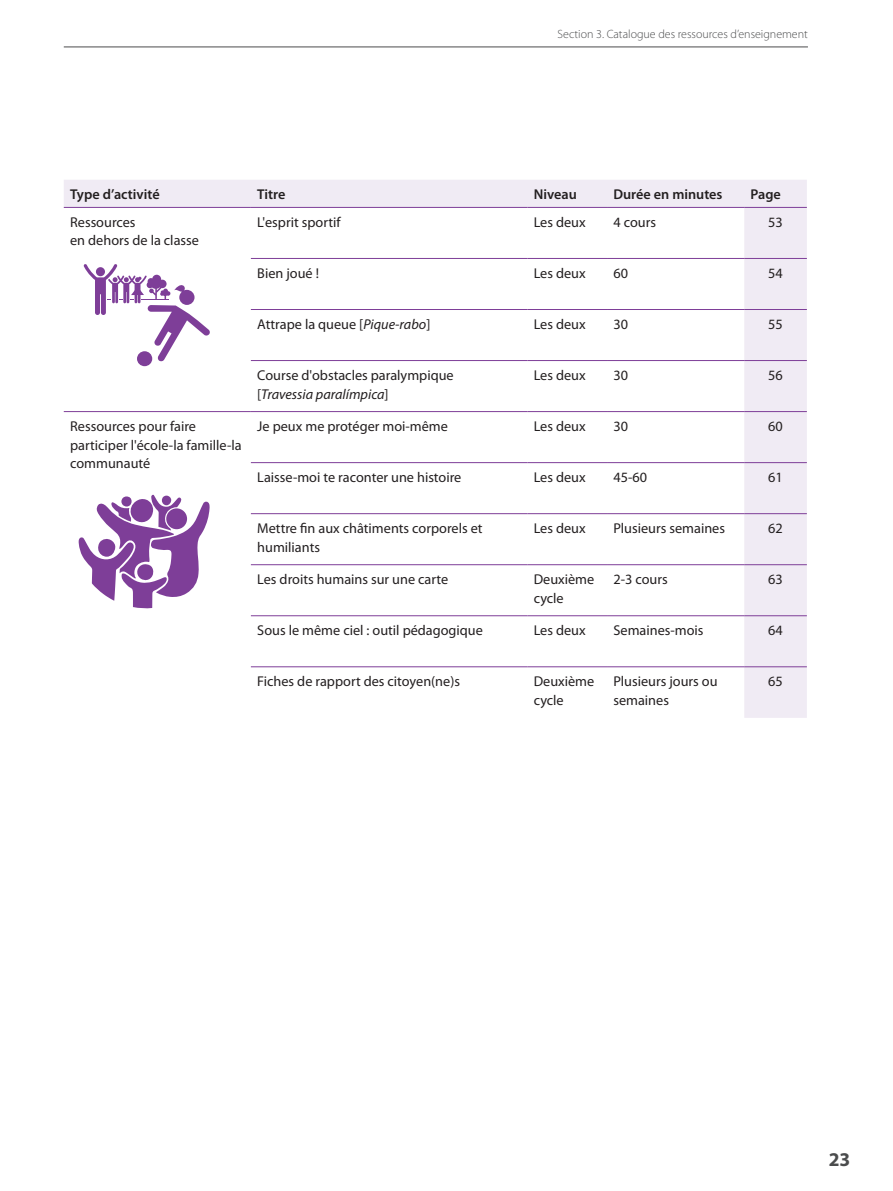
<style>
.page{position:relative;width:893px;height:1191px;background:#fff}
.page>*{position:absolute;margin:0;border:0;box-sizing:border-box;transform-origin:0 0}
.t1{font:700 19.5px "Myriad Pro";color:#4b4c4d}
.t2{font:14.25px/18.8px "Myriad Pro";color:#231f20}
.t3{font:600 14.25px "Myriad Pro";color:#231f20}
.t4{font:300 12px "Myriad Pro";color:#4b4c4d}
.s1{font-style:italic}
</style>
<div class="page">
<hr style="left:64px;top:47px;width:744px;height:1px;background:#4b4c4d">
<svg style="left:64px;top:180px;width:743px;height:538px"></svg>
<svg style="left:251px;top:208px;width:493px;height:510px"></svg>
<hr style="left:64px;top:207px;width:187px;height:1px;background:#7e3e98">
<hr style="left:251px;top:207px;width:276px;height:1px;background:#7e3e98">
<hr style="left:527px;top:207px;width:80px;height:1px;background:#7e3e98">
<hr style="left:607px;top:207px;width:137px;height:1px;background:#7e3e98">
<hr style="left:744px;top:207px;width:63px;height:1px;background:#7e3e98">
<hr style="left:744px;top:258px;width:63px;height:1px;background:#7e3e98">
<hr style="left:251px;top:258px;width:276px;height:1px;background:#7e3e98">
<hr style="left:527px;top:258px;width:80px;height:1px;background:#7e3e98">
<hr style="left:607px;top:258px;width:137px;height:1px;background:#7e3e98">
<hr style="left:64px;top:411px;width:187px;height:1px;background:#7e3e98">
<hr style="left:251px;top:309px;width:276px;height:1px;background:#7e3e98">
<hr style="left:527px;top:309px;width:80px;height:1px;background:#7e3e98">
<hr style="left:607px;top:309px;width:137px;height:1px;background:#7e3e98">
<hr style="left:744px;top:309px;width:63px;height:1px;background:#7e3e98">
<hr style="left:251px;top:360px;width:276px;height:1px;background:#7e3e98">
<hr style="left:527px;top:360px;width:80px;height:1px;background:#7e3e98">
<hr style="left:607px;top:360px;width:137px;height:1px;background:#7e3e98">
<hr style="left:744px;top:360px;width:63px;height:1px;background:#7e3e98">
<hr style="left:251px;top:411px;width:276px;height:1px;background:#7e3e98">
<hr style="left:527px;top:411px;width:80px;height:1px;background:#7e3e98">
<hr style="left:607px;top:411px;width:137px;height:1px;background:#7e3e98">
<hr style="left:744px;top:411px;width:63px;height:1px;background:#7e3e98">
<hr style="left:251px;top:462px;width:276px;height:1px;background:#7e3e98">
<hr style="left:527px;top:462px;width:80px;height:1px;background:#7e3e98">
<hr style="left:607px;top:462px;width:137px;height:1px;background:#7e3e98">
<hr style="left:744px;top:462px;width:63px;height:1px;background:#7e3e98">
<hr style="left:251px;top:513px;width:276px;height:1px;background:#7e3e98">
<hr style="left:527px;top:513px;width:80px;height:1px;background:#7e3e98">
<hr style="left:607px;top:513px;width:137px;height:1px;background:#7e3e98">
<hr style="left:744px;top:513px;width:63px;height:1px;background:#7e3e98">
<hr style="left:251px;top:564px;width:276px;height:1px;background:#7e3e98">
<hr style="left:527px;top:564px;width:80px;height:1px;background:#7e3e98">
<hr style="left:607px;top:564px;width:137px;height:1px;background:#7e3e98">
<hr style="left:744px;top:564px;width:63px;height:1px;background:#7e3e98">
<hr style="left:251px;top:615px;width:276px;height:1px;background:#7e3e98">
<hr style="left:527px;top:615px;width:80px;height:1px;background:#7e3e98">
<hr style="left:607px;top:615px;width:137px;height:1px;background:#7e3e98">
<hr style="left:744px;top:615px;width:63px;height:1px;background:#7e3e98">
<hr style="left:251px;top:666px;width:276px;height:1px;background:#7e3e98">
<hr style="left:527px;top:666px;width:80px;height:1px;background:#7e3e98">
<hr style="left:607px;top:666px;width:137px;height:1px;background:#7e3e98">
<hr style="left:744px;top:666px;width:63px;height:1px;background:#7e3e98">
<svg style="left:83px;top:264px;width:127px;height:102px"></svg>
<svg style="left:79px;top:494px;width:131px;height:114px"></svg>
<div style="left:121px;top:496px;width:11px;height:10px;background:#7e3e98;border-radius:50%"></div>
<div style="left:162px;top:495px;width:9px;height:10px;background:#7e3e98;border-radius:50%"></div>
<p class="t4" style="left:558px;top:27px;width:252px">Section 3. Catalogue des ressources d’enseignement</p>
<p class="t3" style="left:70px;top:185px;width:91px">Type d’activité</p>
<p class="t3" style="left:257px;top:185px;width:30px">Titre</p>
<p class="t3" style="left:534px;top:185px;width:45px">Niveau</p>
<p class="t3" style="left:613px;top:185px;width:111px">Durée en minutes</p>
<p class="t3" style="left:750px;top:185px;width:32px">Page</p>
<p class="t2" style="left:70px;top:212px;width:130px">Ressources<br>en dehors de la classe</p>
<p class="t2" style="left:257px;top:212px;width:85px">L'esprit sportif</p>
<p class="t2" style="left:534px;top:212px;width:53px">Les deux</p>
<p class="t2" style="left:613px;top:212px;width:44px">4 cours</p>
<p class="t2" style="left:768px;top:212px;width:16px">53</p>
<p class="t2" style="left:257px;top:263px;width:63px">Bien joué !</p>
<p class="t2" style="left:534px;top:263px;width:53px">Les deux</p>
<p class="t2" style="left:613px;top:263px;width:16px">60</p>
<p class="t2" style="left:768px;top:263px;width:16px">54</p>
<p class="t2" style="left:257px;top:314px;width:175px">Attrape la queue [<span class="s1">Pique-rabo</span>]</p>
<p class="t2" style="left:534px;top:314px;width:53px">Les deux</p>
<p class="t2" style="left:613px;top:314px;width:16px">30</p>
<p class="t2" style="left:768px;top:314px;width:16px">55</p>
<p class="t2" style="left:257px;top:365px;width:198px">Course d'obstacles paralympique [<span class="s1">Travessia paralímpica</span>]</p>
<p class="t2" style="left:534px;top:365px;width:53px">Les deux</p>
<p class="t2" style="left:613px;top:365px;width:16px">30</p>
<p class="t2" style="left:768px;top:365px;width:16px">56</p>
<p class="t2" style="left:70px;top:416px;width:173px">Ressources pour faire participer l'école-la famille-la communauté</p>
<p class="t2" style="left:257px;top:416px;width:192px">Je peux me protéger moi-même</p>
<p class="t2" style="left:534px;top:416px;width:53px">Les deux</p>
<p class="t2" style="left:613px;top:416px;width:16px">30</p>
<p class="t2" style="left:768px;top:416px;width:16px">60</p>
<p class="t2" style="left:257px;top:467px;width:206px">Laisse-moi te raconter une histoire</p>
<p class="t2" style="left:534px;top:467px;width:53px">Les deux</p>
<p class="t2" style="left:613px;top:467px;width:35px">45-60</p>
<p class="t2" style="left:768px;top:467px;width:16px">61</p>
<p class="t2" style="left:257px;top:518px;width:227px">Mettre fin aux châtiments corporels et humiliants</p>
<p class="t2" style="left:534px;top:518px;width:53px">Les deux</p>
<p class="t2" style="left:613px;top:518px;width:113px">Plusieurs semaines</p>
<p class="t2" style="left:768px;top:518px;width:16px">62</p>
<p class="t2" style="left:257px;top:569px;width:192px">Les droits humains sur une carte</p>
<p class="t2" style="left:534px;top:569px;width:62px">Deuxième cycle</p>
<p class="t2" style="left:613px;top:569px;width:56px">2-3 cours</p>
<p class="t2" style="left:768px;top:569px;width:16px">63</p>
<p class="t2" style="left:257px;top:620px;width:227px">Sous le même ciel : outil pédagogique</p>
<p class="t2" style="left:534px;top:620px;width:53px">Les deux</p>
<p class="t2" style="left:613px;top:620px;width:92px">Semaines-mois</p>
<p class="t2" style="left:768px;top:620px;width:16px">64</p>
<p class="t2" style="left:257px;top:671px;width:204px">Fiches de rapport des citoyen(ne)s</p>
<p class="t2" style="left:534px;top:671px;width:62px">Deuxième cycle</p>
<p class="t2" style="left:613px;top:671px;width:106px">Plusieurs jours ou semaines</p>
<p class="t2" style="left:768px;top:671px;width:16px">65</p>
<h1 class="t1" style="left:829px;top:1147px;width:23px">23</h1>
</div>
